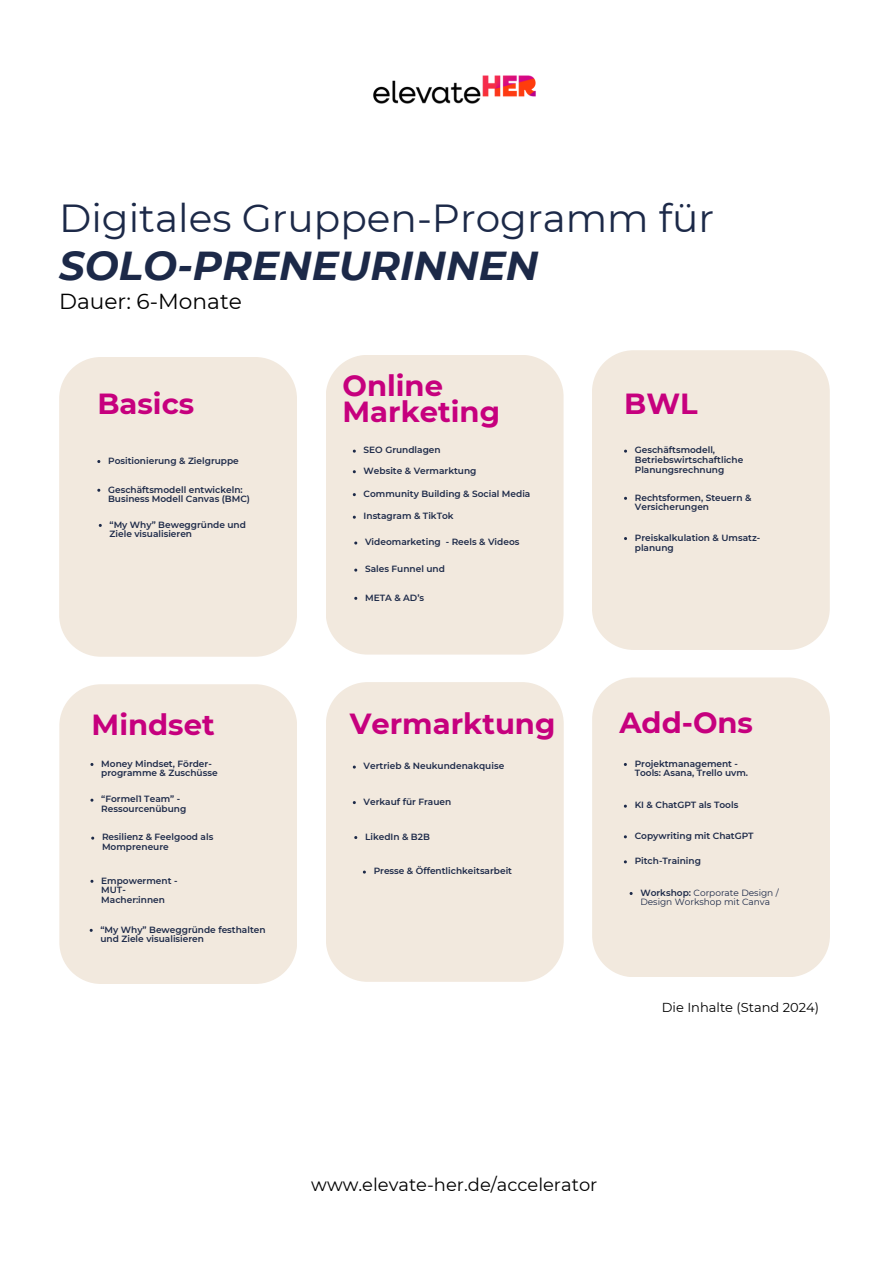
<style>
.page{position:relative;width:894px;height:1264px;background:#fff}
.page>*{position:absolute;margin:0;border:0;box-sizing:border-box;transform-origin:0 0}
.t1{font:italic 700 40.35px "Montserrat";color:#1c2948}
.t2{font:39px "Montserrat";color:#1c2948}
.t3{font:700 28.95px/25.8px "Montserrat";color:#c6007e}
.t4{font:21.75px "Montserrat";color:#000}
.t5{font:17.85px "Montserrat";color:#000}
.t6{font:13.05px "Montserrat";color:#000}
.t7{font:600 9px/9.8px "Montserrat";color:#1c2948}
.t8{font:9px/9.8px "Montserrat";color:#1c2948}
.s1{font-weight:600}
</style>
<div class="page">
<img style="left:373px;top:75px;width:163px;height:29px">
<svg style="left:59px;top:684px;width:238px;height:299px;background:#f2e9df"></svg>
<div style="left:592px;top:677px;width:237px;height:300px;background:#f2e9de"></div>
<div style="left:326px;top:682px;width:237px;height:299px;background:#f2e9de"></div>
<div style="left:59px;top:357px;width:238px;height:299px;background:#f2e9de"></div>
<div style="left:592px;top:350px;width:237px;height:300px;background:#f2e9de"></div>
<div style="left:326px;top:355px;width:237px;height:299px;background:#f2e9de"></div>
<p class="t2" style="left:59px;top:194px;width:656px">Digitales Gruppen-Programm für</p>
<h4 class="t1" style="left:59px;top:241px;width:480px">SOLO-PRENEURINNEN</h4>
<h4 class="t4" style="left:59px;top:288px;width:184px">Dauer: 6-Monate</h4>
<h4 class="t3" style="left:97px;top:390px;width:98px">Basics</h4>
<h1 class="t7" style="left:108px;top:455px;width:132px">Positionierung &amp; Zielgruppe</h1>
<h5 class="t7" style="left:108px;top:484px;width:143px">Geschäftsmodell entwickeln:<br>Business Modell Canvas (BMC)</h5>
<p class="t7" style="left:109px;top:519px;width:138px">“My Why” Beweggründe und<br>Ziele visualisieren</p>
<p class="t3" style="left:342px;top:372px;width:159px">Online<br>Marketing</p>
<h3 class="t7" style="left:363px;top:466px;width:114px">Website &amp; Vermarktung</h3>
<p class="t7" style="left:363px;top:489px;width:168px">Community Building &amp; Social Media</p>
<p class="t7" style="left:363px;top:445px;width:79px">SEO Grundlagen</p>
<p class="t7" style="left:363px;top:511px;width:91px">Instagram &amp; TikTok</p>
<p class="t7" style="left:365px;top:537px;width:156px">Videomarketing - Reels &amp; Videos</p>
<p class="t7" style="left:365px;top:564px;width:81px">Sales Funnel und</p>
<h4 class="t7" style="left:365px;top:592px;width:61px">META &amp; AD’s</h4>
<p class="t3" style="left:624px;top:390px;width:75px">BWL</p>
<p class="t7" style="left:634px;top:445px;width:110px">Geschäftsmodell,<br>Betriebswirtschaftliche<br>Planungsrechnung</p>
<p class="t7" style="left:634px;top:492px;width:118px">Rechtsformen, Steuern &amp;<br>Versicherungen</p>
<p class="t7" style="left:634px;top:532px;width:127px">Preiskalkulation &amp; Umsatz&shy;planung</p>
<p class="t3" style="left:92px;top:711px;width:124px">Mindset</p>
<p class="t3" style="left:349px;top:710px;width:207px">Vermarktung</p>
<h4 class="t3" style="left:619px;top:709px;width:135px">Add-Ons</h4>
<p class="t7" style="left:101px;top:758px;width:118px">Money Mindset, Förder&shy;programme &amp; Zuschüsse</p>
<p class="t7" style="left:363px;top:761px;width:142px">Vertrieb &amp; Neukundenakquise</p>
<p class="t7" style="left:634px;top:758px;width:115px">Projektmanagement -<br>Tools: Asana, Trello uvm.</p>
<p class="t7" style="left:101px;top:794px;width:86px">“Formel1 Team” -<br>Ressourcenübung</p>
<p class="t7" style="left:363px;top:796px;width:89px">Verkauf für Frauen</p>
<p class="t7" style="left:634px;top:800px;width:105px">KI &amp; ChatGPT als Tools</p>
<p class="t7" style="left:102px;top:832px;width:113px">Resilienz &amp; Feelgood als<br>Mompreneure</p>
<p class="t7" style="left:101px;top:875px;width:78px">Empowerment -<br>MUT-<br>Macher:innen</p>
<p class="t7" style="left:100px;top:924px;width:166px">“My Why” Beweggründe festhalten und Ziele visualisieren</p>
<p class="t7" style="left:365px;top:831px;width:66px">LikedIn &amp; B2B</p>
<p class="t7" style="left:634px;top:831px;width:120px">Copywriting mit ChatGPT</p>
<p class="t7" style="left:373px;top:866px;width:140px">Presse &amp; Öffentlichkeitsarbeit</p>
<p class="t7" style="left:634px;top:856px;width:68px">Pitch-Training</p>
<p class="t8" style="left:640px;top:887px;width:140px"><span class="s1">Workshop:</span> Corporate Design /<br>Design Workshop mit Canva</p>
<p class="t6" style="left:661px;top:999px;width:158px">Die Inhalte (Stand 2024)</p>
<h6 class="t5" style="left:311px;top:1173px;width:287px">www.elevate-her.de/accelerator</h6>
</div>
